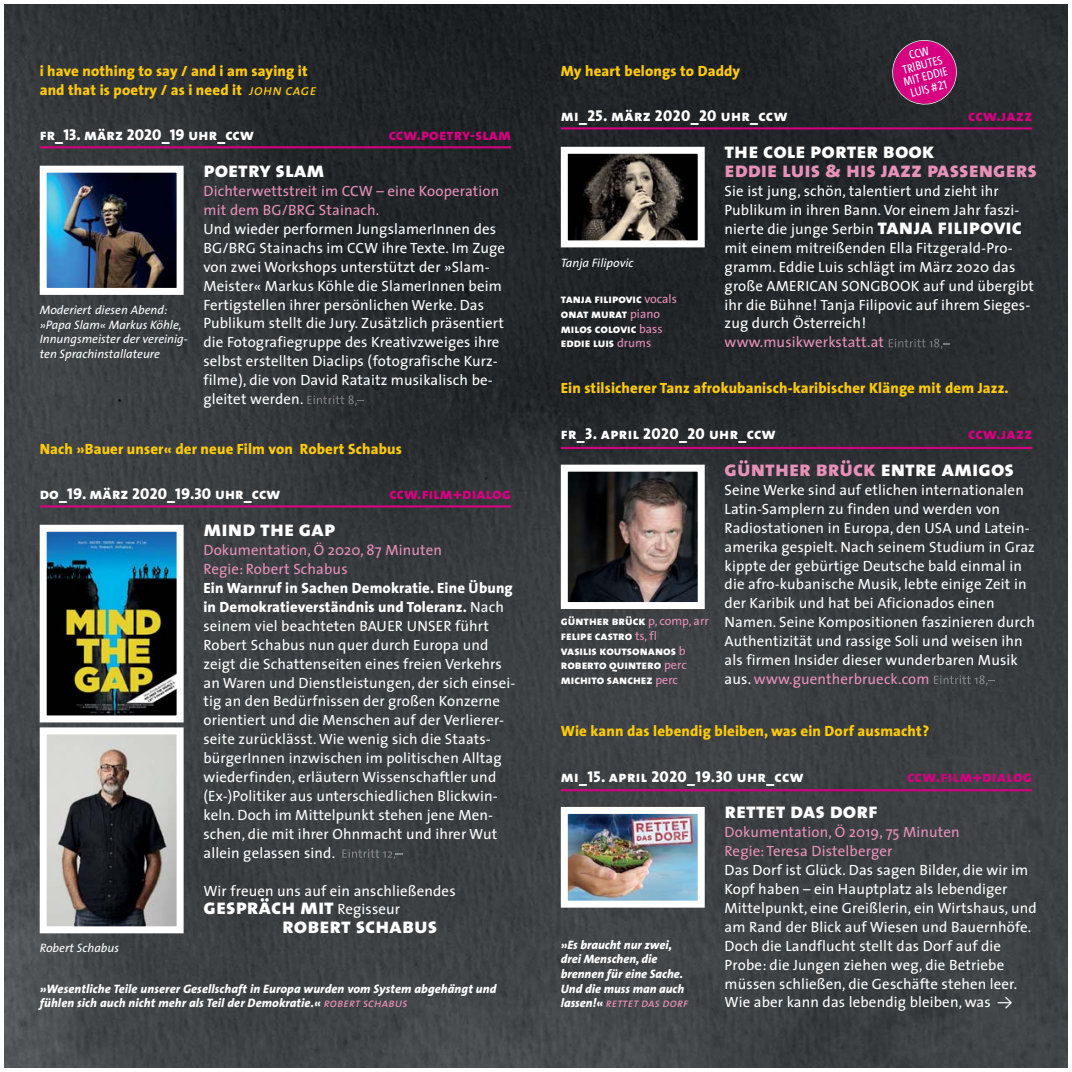
<style>
.page{position:relative;width:1072px;height:1072px;background:#fff}
.page>*{position:absolute;margin:0;border:0;box-sizing:border-box;transform-origin:0 0}
.t1{font:21.88px/18.9px "The Sans Extra Bold Caps";color:#fff}
.t2{font:21.88px "The Sans Extra Bold Caps";color:#e791b7}
.t3{font:15.75px "The Sans Extra Bold Caps";letter-spacing:.025em;color:#fff}
.t4{font:15.75px "The Sans Extra Bold Caps";letter-spacing:.01em;color:#d70080}
.t5{font:14.88px/18.9px "The Sans";letter-spacing:.01em;color:#fff}
.t6{font:800 14.88px/18.9px "The Sans";letter-spacing:.01em;color:#ffcb04}
.t7{font:14.88px/18.9px "The Sans";letter-spacing:.01em;color:#e791b7}
.t8{font:italic 800 12.25px/14.7px "The Sans";letter-spacing:.01em;color:#fff}
.t9{font:12.25px/14.7px "The Sans Extra Bold Caps";color:#fff}
.t10{font:italic 12.25px/14.7px "The Sans";color:#fff}
.t11{font:12.25px/12.2px "The Sans Cd LF5";color:#fff;text-align:center}
.t12{font:italic 12.25px "The Sans Caps";color:#e791b7}
.s1{font-family:"The Sans Caps";font-weight:400;font-style:italic}
.s2{font-weight:800}
.s3{font-family:"The Sans";font-size:14.88px}
.s4{font-family:"The Sans Caps";font-weight:400;color:#e791b7}
.s5{font-family:"The Sans";color:#e791b7}
.s6{font-family:"The Sans Extra Bold Caps";font-size:21.88px}
.s7{color:#fff}
.s8{color:#e791b7}
.s9{font-family:"The Sans";font-weight:800;color:#fff}
.s10{font-family:"The Sans Expert"}
</style>
<div class="page">
<img style="left:5px;top:5px;width:1062px;height:1062px">
<hr style="left:561px;top:127px;width:471px;height:2px;background:#d70080">
<img style="left:888px;top:338px;width:55px;height:11px">
<img style="left:569px;top:155px;width:127px;height:84px">
<div style="left:561px;top:147px;width:143px;height:100px;border:7px solid #fff"></div>
<hr style="left:561px;top:447px;width:471px;height:2px;background:#d70080">
<img style="left:934px;top:675px;width:54px;height:11px">
<img style="left:569px;top:472px;width:127px;height:129px">
<div style="left:561px;top:464px;width:143px;height:145px;border:7px solid #fff"></div>
<hr style="left:40px;top:146px;width:471px;height:2px;background:#d70080">
<img style="left:307px;top:395px;width:50px;height:11px">
<img style="left:48px;top:174px;width:128px;height:113px">
<div style="left:40px;top:166px;width:144px;height:129px;border:7px solid #fff"></div>
<hr style="left:40px;top:505px;width:471px;height:2px;background:#d70080">
<img style="left:342px;top:849px;width:54px;height:10px">
<img style="left:48px;top:533px;width:128px;height:181px">
<div style="left:40px;top:525px;width:144px;height:197px;border:7px solid #fff"></div>
<img style="left:48px;top:735px;width:128px;height:190px">
<div style="left:40px;top:727px;width:144px;height:206px;border:7px solid #fff"></div>
<hr style="left:561px;top:789px;width:471px;height:2px;background:#d70080">
<img style="left:569px;top:815px;width:127px;height:84px">
<div style="left:561px;top:807px;width:143px;height:100px;border:7px solid #fff"></div>
<svg style="left:888px;top:37px;width:72px;height:71px;background:#971665"></svg>
<p class="t6" style="left:40px;top:62px;width:278px">i have nothing to say / and i am saying it and that is poetry / as i need it <span class="s1">john cage</span></p>
<p class="t3" style="left:40px;top:126px;width:215px">fr_13. märz 2020_19 uhr_ccw</p>
<p class="t4" style="left:389px;top:126px;width:124px">ccw.poetry-slam</p>
<p class="t10" style="left:40px;top:304px;width:150px">Moderiert diesen Abend: »Papa Slam« Markus Köhle,<br>Innungsmeister der vereinig&shy;ten Sprach installateure</p>
<h1 class="t1" style="left:203px;top:160px;width:123px">poetry slam</h1>
<p class="t7" style="left:203px;top:183px;width:297px">Dichterwettstreit im CCW – eine Kooperation mit dem BG/BRG Stainach.</p>
<p class="t5" style="left:203px;top:221px;width:303px">Und wieder performen JungslamerInnen des BG/BRG Stainachs im CCW ihre Texte. Im Zuge von zwei Workshops unterstützt der »Slam-Meister« Markus Köhle die SlamerInnen beim Fertigstellen ihrer persönlichen Werke. Das Publikum stellt die Jury. Zusätzlich präsentiert die Fotografiegruppe des Kreativzweiges ihre selbst erstellten Diaclips (fotografische Kurz&shy;filme), die von David Rataitz musikalisch be&shy;gleitet werden.</p>
<p class="t6" style="left:40px;top:440px;width:364px">Nach »Bauer unser« der neue Film von Robert Schabus</p>
<p class="t3" style="left:40px;top:485px;width:242px">do_19. märz 2020_19.30 uhr_ccw</p>
<p class="t4" style="left:389px;top:485px;width:123px">ccw.film+dialog</p>
<h1 class="t1" style="left:203px;top:519px;width:133px">mind the gap</h1>
<p class="t7" style="left:203px;top:542px;width:240px">Dokumentation, Ö 2020, 87 Minuten<br>Regie: Robert Schabus</p>
<p class="t5" style="left:203px;top:580px;width:313px"><span class="s2">Ein Warnruf in Sachen Demokratie. Eine Übung in Demokratieverständnis und Toleranz.</span> Nach seinem viel beachteten BAUER UNSER führt Robert Schabus nun quer durch Europa und zeigt die Schattenseiten eines freien Verkehrs an Waren und Dienstleistungen, der sich einsei&shy;tig an den Bedürfnissen der großen Konzerne orientiert und die Menschen auf der Verlierer&shy;seite zurücklässt. Wie wenig sich die Staats - bürgerInnen inzwischen im politischen Alltag wiederfinden, erläutern Wissenschaftler und (Ex-)Politiker aus unterschiedlichen Blickwin&shy;keln. Doch im Mittelpunkt stehen jene Men&shy;schen, die mit ihrer Ohnmacht und ihrer Wut allein gelassen sind.</p>
<p class="t5" style="left:203px;top:882px;width:254px">Wir freuen uns auf ein anschließendes</p>
<h1 class="t1" style="left:282px;top:897px;width:157px;text-indent:-79px">gespräch mit <span class="s3">Regisseur </span>robert schabus</h1>
<p class="t10" style="left:40px;top:942px;width:81px">Robert Schabus</p>
<p class="t8" style="left:40px;top:981px;width:458px">»Wesentliche Teile unserer Gesellschaft in Europa wurden vom System abgehängt und fühlen sich auch nicht mehr als Teil der Demokratie.« <span class="s4">robert schabus</span></p>
<p class="t6" style="left:561px;top:62px;width:181px">My heart belongs to Daddy</p>
<p class="t11" style="left:896px;top:53px;width:47px;rotate:-15deg">CCW<br>TRIBUTES<br>MIT EDDIE<br>LUIS #21</p>
<p class="t3" style="left:561px;top:107px;width:228px">mi_25. märz 2020_20 uhr_ccw</p>
<p class="t4" style="left:968px;top:107px;width:66px">ccw.jazz</p>
<p class="t10" style="left:561px;top:256px;width:74px">Tanja Filipovic</p>
<p class="t9" style="left:561px;top:291px;width:118px">tanja filipovic <span class="s5">vocals </span>onat murat <span class="s5">piano </span>milos colovic <span class="s5">bass </span>eddie luis <span class="s5">drums</span></p>
<h1 class="t1" style="left:724px;top:141px;width:211px">the cole porter book</h1>
<h1 class="t2" style="left:724px;top:157px;width:314px">eddie luis &amp; his jazz passengers</h1>
<p class="t5" style="left:724px;top:183px;width:311px">Sie ist jung, schön, talentiert und zieht ihr Publikum in ihren Bann. Vor einem Jahr faszi&shy;nierte die junge Serbin <span class="s6">tanja filipovic </span>mit einem mitreißenden Ella Fitzgerald-Pro&shy;gramm. Eddie Luis schlägt im März 2020 das große AMERICAN SONGBOOK auf und übergibt ihr die Bühne! Tanja Filipovic auf ihrem Sieges&shy;zug durch Österreich!</p>
<p class="t7" style="left:724px;top:334px;width:161px">www.musikwerkstatt.at</p>
<p class="t6" style="left:561px;top:379px;width:449px">Ein stilsicherer Tanz afrokubanisch-karibischer Klänge mit dem Jazz.</p>
<p class="t3" style="left:561px;top:424px;width:216px">fr_3. april 2020_20 uhr_ccw</p>
<p class="t4" style="left:968px;top:424px;width:66px">ccw.jazz</p>
<p class="t9" style="left:561px;top:613px;width:149px">günther brück <span class="s5">p, comp, arr </span>felipe castro <span class="s5">ts, fl<br></span>vasilis koutsonanos <span class="s5">b </span>roberto quintero <span class="s5">perc </span>michito sanchez <span class="s5">perc</span></p>
<h1 class="t2" style="left:724px;top:455px;width:291px">günther brück <span class="s7">entre amigos</span></h1>
<p class="t5" style="left:724px;top:482px;width:312px">Seine Werke sind auf etlichen internationalen Latin-Samplern zu finden und werden von Radiostationen in Europa, den USA und Latein&shy;amerika gespielt. Nach seinem Studium in Graz kippte der gebürtige Deutsche bald einmal in die afro-kubanische Musik, lebte einige Zeit in der Karibik und hat bei Aficionados einen Namen. Seine Kompositionen faszinieren durch Authentizität und rassige Soli und weisen ihn als firmen Insider dieser wunderbaren Musik aus. <span class="s8">www.guentherbrueck.com</span></p>
<p class="t6" style="left:561px;top:721px;width:370px">Wie kann das lebendig bleiben, was ein Dorf ausmacht?</p>
<p class="t3" style="left:561px;top:767px;width:244px">mi_15. april 2020_19.30 uhr_ccw</p>
<p class="t4" style="left:907px;top:767px;width:126px">ccw.film+dialog</p>
<p class="t8" style="left:561px;top:937px;width:125px">»Es braucht nur zwei, drei Menschen, die brennen für eine Sache.<br>Und die muss man auch</p>
<p class="t12" style="left:561px;top:996px;width:129px"><span class="s9">lassen!«</span> rettet das dorf</p>
<h1 class="t1" style="left:724px;top:801px;width:154px">rettet das dorf</h1>
<p class="t7" style="left:724px;top:824px;width:237px">Dokumentation, Ö 2019, 75 Minuten<br>Regie: Teresa Distelberger</p>
<p class="t5" style="left:724px;top:862px;width:313px">Das Dorf ist Glück. Das sagen Bilder, die wir im Kopf haben – ein Hauptplatz als lebendiger Mittelpunkt, eine Greißlerin, ein Wirtshaus, und am Rand der Blick auf Wiesen und Bauernhöfe.<br>Doch die Landflucht stellt das Dorf auf die Probe: die Jungen ziehen weg, die Betriebe müssen schließen, die Geschäfte stehen leer.<br>Wie aber kann das lebendig bleiben, was <span class="s10">Y</span></p>
</div>
